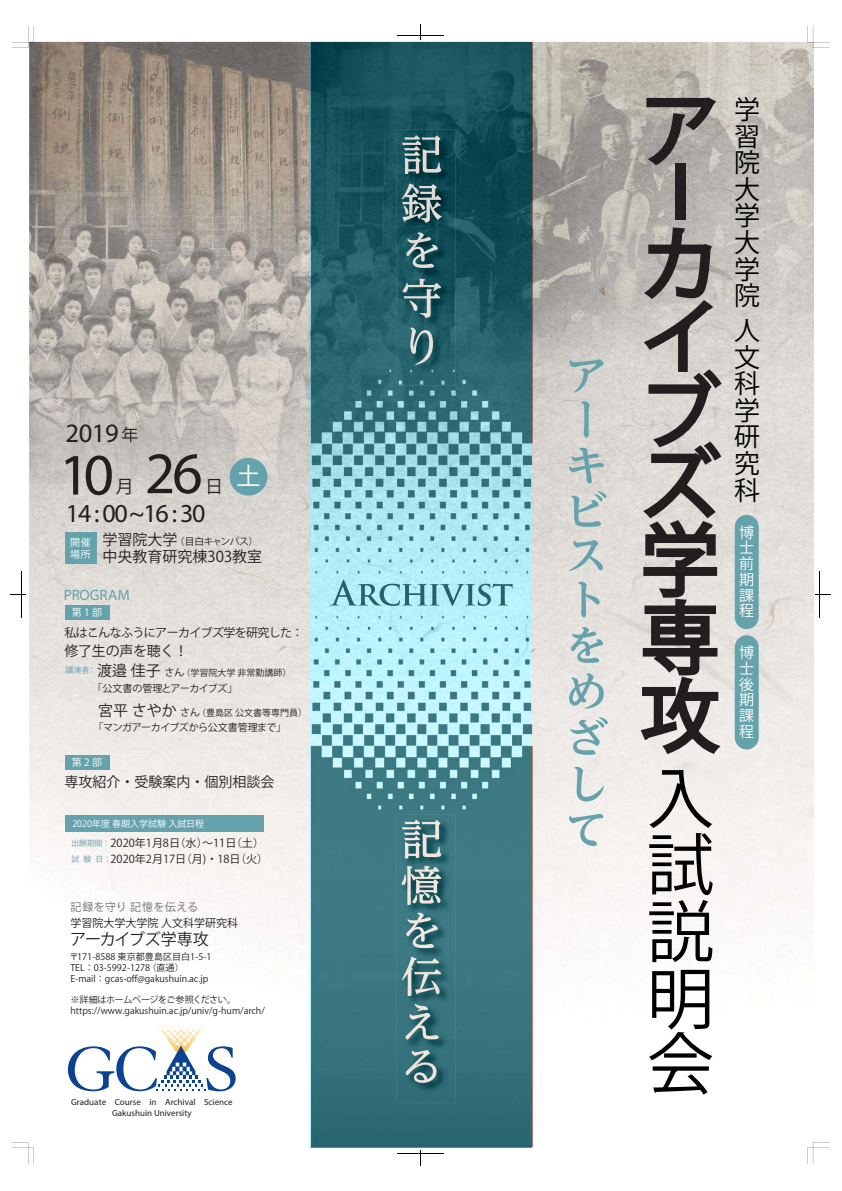
<style>
.page{position:relative;width:842px;height:1191px;background:#fff}
.page>*{position:absolute;margin:0;border:0;box-sizing:border-box;transform-origin:0 0}
.t1{font:67px/66.6px "Koz Go Pr 6 N";color:#000;text-align:justify}
.t2{font:59.2px "Myriad Pro";color:#231f20}
.t3{font:26.6px "Myriad Pro";color:#231f20}
.t4{font:26px/26.6px "Koz Go Pr 6 N";color:#000;text-align:justify}
.t5{font:26px "Myriad Pro";letter-spacing:-.05em;color:#231f20}
.t6{font:24.1px "Koz Go Pr 6 N";color:#fff}
.t7{font:18px "Koz Go Pr 6 N";color:#231f20}
.t8{font:16px "Koz Go Pr 6 N";letter-spacing:-.035em;color:#231f20}
.t9{font:15px/17px "Koz Go Pr 6 N";color:#231f20}
.t10{font:15px/15.8px "Koz Go Pr 6 N";color:#fff;text-align:justify}
.t11{font:15px "Myriad Pro";color:#65a2ac}
.t12{font:14px "Koz Go Pr 6 N";color:#231f20}
.t13{font:14px "Koz Go Pr 6 N";letter-spacing:-.02em;color:#231f20}
.t14{font:12px "Koz Go Pr 6 N";letter-spacing:-.055em;color:#231f20}
.t15{font:11.1px/15.6px "Koz Go Pr 6 N";color:#231f20}
.t16{font:11px "Koz Go Pr 6 N";color:#231f20}
.t17{font:11px "Koz Min Pr 6 N Regular 90 ms RKSJ H";letter-spacing:.03em;color:#6d6e70}
.t18{font:10px "Koz Go Pr 6 N";letter-spacing:-.04em;color:#221e1f}
.t19{font:10px "Koz Go Pr 6 N";letter-spacing:.25em;color:#fff}
.t20{font:9.8px "Koz Go Pr 6 N";letter-spacing:-.035em;color:#231f20}
.t21{font:9.1px/11px "Koz Go Pr 6 N";color:#231f20}
.t22{font:9px/10.8px "Myriad Pro";color:#231f20;text-align:center}
.t23{font:9px "Koz Go Pr 6 N";color:#231f20}
.t24{font:9px "Koz Go Pr 6 N";color:#fff}
.t25{font:7.8px/15.7px "Koz Go Pr 6 N";color:#65a2ac}
.s1{font-family:"Koz Go Pr 6 N";font-size:17px}
.s2{font-size:15px}
.s3{font-size:10px}
</style>
<div class="page">
<img style="left:29px;top:42px;width:785px;height:1105px">
<div style="left:65px;top:815px;width:199px;height:17px;background:#65a2ac"></div>
<div style="left:65px;top:755px;width:44px;height:15px;background:#65a2ac"></div>
<svg style="left:643px;top:95px;width:75px;height:73px;background:#8b8783"></svg>
<div style="left:675px;top:163px;width:10px;height:57px;background:#231f20"></div>
<svg style="left:638px;top:225px;width:87px;height:532px;background:#9e9a97"></svg>
<svg style="left:68px;top:1023px;width:168px;height:68px"></svg>
<svg style="left:569px;top:359px;width:39px;height:487px;background:#ccd5d3"></svg>
<div style="left:735px;top:515px;width:24px;height:114px;background:#65a2ac;border-radius:12px"></div>
<div style="left:735px;top:635px;width:24px;height:114px;background:#65a2ac;border-radius:12px"></div>
<svg style="left:12px;top:1142px;width:22px;height:22px"></svg>
<svg style="left:12px;top:26px;width:22px;height:22px"></svg>
<svg style="left:807px;top:26px;width:23px;height:22px"></svg>
<svg style="left:807px;top:1142px;width:23px;height:22px"></svg>
<hr style="left:22px;top:572px;width:1px;height:46px;background:#000">
<hr style="left:819px;top:572px;width:1px;height:46px;background:#000">
<hr style="left:397px;top:36px;width:47px;height:1px;background:#000">
<svg style="left:420px;top:24px;width:1px;height:16px"></svg>
<hr style="left:397px;top:1154px;width:47px;height:1px;background:#000">
<svg style="left:420px;top:1150px;width:1px;height:16px"></svg>
<div style="left:230px;top:458px;width:37px;height:38px;background:#65a2ac;border-radius:50%"></div>
<div style="left:65px;top:533px;width:31px;height:31px;background:#65a2ac"></div>
<div style="left:65px;top:605px;width:44px;height:15px;background:#65a2ac"></div>
<svg style="left:311px;top:42px;width:221px;height:1105px;background:#4f8b94"></svg>
<img style="left:402px;top:135px;width:40px;height:88px">
<img style="left:402px;top:820px;width:39px;height:85px">
<h3 class="t3" style="left:66px;top:417px;width:74px">2019 <span class="s1">年</span></h3>
<h2 class="t2" style="left:59px;top:438px;width:145px">10 26</h2>
<h3 class="t6" style="left:236px;top:462px;width:26px">土</h3>
<h3 class="t5" style="left:66px;top:497px;width:141px">14 : 00~16 : 30</h3>
<h3 class="t7" style="left:116px;top:476px;width:19px">月</h3>
<h3 class="t9" style="left:102px;top:531px;width:161px">学習院大学<br>中央教育研究棟303教室</h3>
<h3 class="t7" style="left:205px;top:476px;width:19px">日</h3>
<p class="t19" style="left:70px;top:537px;width:22px">開催</p>
<p class="t20" style="left:175px;top:536px;width:85px">（目白キャンパス）</p>
<p class="t19" style="left:70px;top:549px;width:22px">場所</p>
<h3 class="t11" style="left:64px;top:586px;width:68px">PROGRAM</h3>
<p class="t19" style="left:72px;top:607px;width:32px">第1部</p>
<h3 class="t14" style="left:65px;top:626px;width:241px">私はこんなふうにアーカイブズ学を研究した：</h3>
<h3 class="t13" style="left:65px;top:643px;width:125px">修了生の声を聴く！</h3>
<p class="t23" style="left:65px;top:668px;width:228px"><sup>講演者：</sup><span class="s2">渡邉 佳子</span><span class="s3">さん</span>（学習院大学 非常勤講師）</p>
<p class="t18" style="left:93px;top:683px;width:146px">「公文書の管理とアーカイブズ」</p>
<p class="t18" style="left:93px;top:722px;width:194px">「マンガアーカイブズから公文書管理まで」</p>
<p class="t23" style="left:98px;top:707px;width:211px"><span class="s2">宮平 さやか</span><span class="s3">さん</span>（豊島区 公文書等専門員）</p>
<p class="t19" style="left:72px;top:757px;width:32px">第2部</p>
<h3 class="t12" style="left:65px;top:774px;width:212px">専攻紹介・受験案内・個別相談会</h3>
<p class="t24" style="left:72px;top:819px;width:133px">2020年度 春期入学試験 入試日程</p>
<p class="t15" style="left:111px;top:836px;width:159px">2020年1月8日（水）～11日（土）<br>2020年2月17日（月)・18日（火）</p>
<p class="t25" style="left:71px;top:835px;width:41px">出願期間：試験日：</p>
<p class="t17" style="left:71px;top:901px;width:129px">記録を守り 記憶を伝える</p>
<p class="t16" style="left:71px;top:917px;width:169px">学習院大学大学院 人文科学研究科</p>
<h3 class="t8" style="left:70px;top:930px;width:140px">アーカイブズ学専攻</h3>
<p class="t21" style="left:69px;top:951px;width:144px">〒171-8588 東京都豊島区目白1-5-1<br>TEL：03-5992-1278（直通）<br>E-mail：gcas-off@gakushuin.ac.jp</p>
<p class="t21" style="left:71px;top:994px;width:196px">※詳細はホームページをご参照ください。https://www.gakushuin.ac.jp/univ/g-hum/arch/</p>
<p class="t22" style="left:71px;top:1096px;width:163px">Graduate Course in Archival Science<br>Gakushuin University</p>
<h1 class="t1" style="left:647px;top:766px;width:67px">入試説明会</h1>
<h3 class="t4" style="left:734px;top:97px;width:27px">学習院大学大学院</h3>
<h3 class="t4" style="left:734px;top:318px;width:27px">人文科学研究科</h3>
<h3 class="t10" style="left:739px;top:525px;width:16px">博士前期課程</h3>
<h3 class="t10" style="left:739px;top:645px;width:16px">博士後期課程</h3>
</div>
